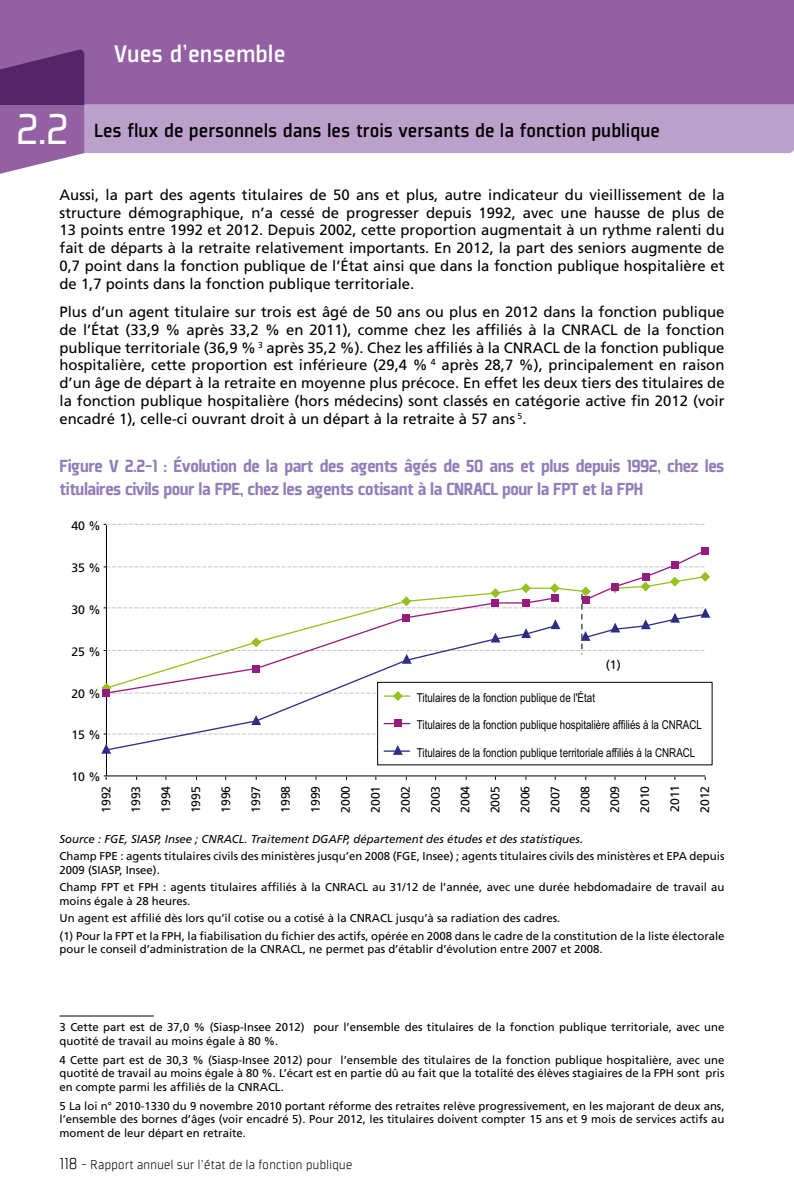
<style>
.page{position:relative;width:794px;height:1191px;background:#fff}
.page>*{position:absolute;margin:0;border:0;box-sizing:border-box;transform-origin:0 0}
.t1{font:47.25px "Plexes";color:#fff}
.t2{font:500 26.25px "Plexes";color:#fff}
.t3{font:500 21px "Plexes";color:#000}
.t4{font:900 19.25px/23.1px "Plexes";letter-spacing:-.025em;color:#927cb8}
.t5{font:14.88px/17.8px "Frutiger LT Std";color:#000;text-align:justify}
.t6{font:300 14px "Plexes";letter-spacing:-.02em;color:#000}
.t7{font:12.25px "Arial";color:#000;scale:.8 1}
.t8{font:12.25px "Frutiger";color:#000}
.t9{font:11.38px/13.7px "Frutiger LT Std";color:#000;text-align:justify}
.t10{font:11.38px/13.7px "Frutiger";color:#000}
.t11{font:italic 11.38px "Frutiger LT Std";color:#000}
.s1{font-size:17.5px}
</style>
<div class="page">
<div style="left:0;top:0;width:794px;height:104px;background:#9460a4"></div>
<svg style="left:0;top:50px;width:794px;height:124px"></svg>
<hr style="left:793px;top:0;width:1px;height:104px;background:#9460a4">
<hr style="left:60px;top:1015px;width:94px;height:1px;background:#000">
<hr style="left:106px;top:525px;width:1px;height:251px;background:#000">
<svg style="left:104px;top:524px;width:601px;height:1px"></svg>
<hr style="left:106px;top:775px;width:599px;height:1px;background:#000">
<svg style="left:104px;top:775px;width:3px;height:5px"></svg>
<svg style="left:105px;top:701px;width:271px;height:49px"></svg>
<svg style="left:105px;top:549px;width:602px;height:134px"></svg>
<svg style="left:104px;top:566px;width:606px;height:98px"></svg>
<svg style="left:251px;top:715px;width:10px;height:10px"></svg>
<svg style="left:101px;top:744px;width:10px;height:9px"></svg>
<div style="left:701px;top:547px;width:8px;height:7px;background:#951b81"></div>
<div style="left:671px;top:561px;width:7px;height:8px;background:#951b81"></div>
<div style="left:642px;top:573px;width:7px;height:7px;background:#951b81"></div>
<div style="left:611px;top:583px;width:7px;height:7px;background:#951b81"></div>
<div style="left:582px;top:596px;width:7px;height:7px;background:#951b81"></div>
<div style="left:552px;top:594px;width:7px;height:7px;background:#951b81"></div>
<div style="left:522px;top:599px;width:7px;height:7px;background:#951b81"></div>
<div style="left:492px;top:599px;width:7px;height:7px;background:#951b81"></div>
<div style="left:403px;top:614px;width:7px;height:7px;background:#951b81"></div>
<div style="left:253px;top:665px;width:7px;height:7px;background:#951b81"></div>
<div style="left:377px;top:682px;width:335px;height:83px;background:#fff;border:1px solid #000"></div>
<svg style="left:101px;top:683px;width:604px;height:18px"></svg>
<svg style="left:384px;top:723px;width:26px;height:1px"></svg>
<svg style="left:384px;top:745px;width:26px;height:10px"></svg>
<div style="left:394px;top:719px;width:7px;height:7px;background:#951b81"></div>
<h1 class="t1" style="left:15px;top:104px;width:56px">2.2</h1>
<h2 class="t2" style="left:114px;top:40px;width:173px">Vues d’ensemble</h2>
<h3 class="t3" style="left:94px;top:119px;width:567px">Les flux de personnels dans les trois versants de la fonction publique</h3>
<p class="t5" style="left:60px;top:186px;width:666px">Aussi, la part des agents titulaires de 50 ans et plus, autre indicateur du vieillissement de la structure démographique, n’a cessé de progresser depuis 1992, avec une hausse de plus de 13 points entre 1992 et 2012. Depuis 2002, cette proportion augmentait à un rythme ralenti du fait de départs à la retraite relativement importants. En 2012, la part des seniors augmente de 0,7 point dans la fonction publique de l’État ainsi que dans la fonction publique hospitalière et de 1,7 points dans la fonction publique territoriale.</p>
<p class="t5" style="left:60px;top:303px;width:666px">Plus d’un agent titulaire sur trois est âgé de 50 ans ou plus en 2012 dans la fonction publique de l’État (33,9 % après 33,2 % en 2011), comme chez les affiliés à la CNRACL de la fonction publique territoriale (36,9 % <sup>3</sup> après 35,2 %). Chez les affiliés à la CNRACL de la fonction publique hospitalière, cette proportion est inférieure (29,4 % <sup>4</sup> après 28,7 %), principalement en raison d’un âge de départ à la retraite en moyenne plus précoce. En effet les deux tiers des titulaires de la fonction publique hospitalière (hors médecins) sont classés en catégorie active fin 2012 (voir encadré 1), celle-ci ouvrant droit à un départ à la retraite à 57 ans <sup>5</sup>.</p>
<p class="t4" style="left:60px;top:454px;width:666px">Figure V 2.2-1 : Évolution de la part des agents âgés de 50 ans et plus depuis 1992, chez les titulaires civils pour la FPE, chez les agents cotisant à la CNRACL pour la FPT et la FPH</p>
<p class="t8" style="left:71px;top:519px;width:31px">40 %</p>
<p class="t8" style="left:71px;top:560px;width:31px">35 %</p>
<p class="t8" style="left:71px;top:602px;width:31px">30 %</p>
<p class="t8" style="left:71px;top:644px;width:31px">25 %</p>
<p class="t8" style="left:71px;top:686px;width:31px">20 %</p>
<p class="t8" style="left:71px;top:728px;width:31px">15 %</p>
<p class="t8" style="left:71px;top:769px;width:31px">10 %</p>
<p class="t8" style="left:606px;top:657px;width:16px">(1)</p>
<p class="t7" style="left:417px;top:689px;width:224px">Titulaires de la fonction publique de l'État</p>
<p class="t7" style="left:417px;top:717px;width:358px">Titulaires de la fonction publique hospitalière affiliés à la CNRACL</p>
<p class="t7" style="left:417px;top:744px;width:349px">Titulaires de la fonction publique territoriale affiliés à la CNRACL</p>
<p class="t8" style="left:99px;top:813px;width:29px;rotate:-90deg">1992</p>
<p class="t8" style="left:129px;top:813px;width:29px;rotate:-90deg">1993</p>
<p class="t8" style="left:159px;top:813px;width:29px;rotate:-90deg">1994</p>
<p class="t8" style="left:189px;top:813px;width:29px;rotate:-90deg">1995</p>
<p class="t8" style="left:219px;top:813px;width:29px;rotate:-90deg">1996</p>
<p class="t8" style="left:249px;top:813px;width:29px;rotate:-90deg">1997</p>
<p class="t8" style="left:278px;top:813px;width:29px;rotate:-90deg">1998</p>
<p class="t8" style="left:308px;top:813px;width:29px;rotate:-90deg">1999</p>
<p class="t8" style="left:338px;top:813px;width:29px;rotate:-90deg">2000</p>
<p class="t8" style="left:368px;top:813px;width:29px;rotate:-90deg">2001</p>
<p class="t8" style="left:398px;top:813px;width:29px;rotate:-90deg">2002</p>
<p class="t8" style="left:428px;top:813px;width:29px;rotate:-90deg">2003</p>
<p class="t8" style="left:458px;top:813px;width:29px;rotate:-90deg">2004</p>
<p class="t8" style="left:488px;top:813px;width:29px;rotate:-90deg">2005</p>
<p class="t8" style="left:518px;top:813px;width:29px;rotate:-90deg">2006</p>
<p class="t8" style="left:548px;top:813px;width:29px;rotate:-90deg">2007</p>
<p class="t8" style="left:578px;top:813px;width:29px;rotate:-90deg">2008</p>
<p class="t8" style="left:608px;top:813px;width:29px;rotate:-90deg">2009</p>
<p class="t8" style="left:638px;top:813px;width:29px;rotate:-90deg">2010</p>
<p class="t8" style="left:667px;top:812px;width:28px;rotate:-90deg">2011</p>
<p class="t8" style="left:697px;top:813px;width:29px;rotate:-90deg">2012</p>
<p class="t11" style="left:60px;top:832px;width:525px">Source : FGE, SIASP, Insee ; CNRACL. Traitement DGAFP, département des études et des statistiques.</p>
<p class="t10" style="left:60px;top:849px;width:666px">Champ FPE : agents titulaires civils des ministères jusqu’en 2008 (FGE, Insee) ; agents titulaires civils des ministères et EPA depuis<br>2009 (SIASP, Insee).</p>
<p class="t10" style="left:60px;top:880px;width:666px">Champ FPT et FPH : agents titulaires affiliés à la CNRACL au 31/12 de l’année, avec une durée hebdomadaire de travail au moins égale à 28 heures.</p>
<p class="t10" style="left:60px;top:909px;width:666px;line-height:17.3px">Un agent est affilié dès lors qu’il cotise ou a cotisé à la CNRACL jusqu’à sa radiation des cadres.<br>(1) Pour la FPT et la FPH, la fiabilisation du fichier des actifs, opérée en 2008 dans le cadre de la constitution de la liste électorale</p>
<p class="t10" style="left:60px;top:942px;width:545px">pour le conseil d’administration de la CNRACL, ne permet pas d’établir d’évolution entre 2007 et 2008.</p>
<p class="t9" style="left:60px;top:1020px;width:666px">3 Cette part est de 37,0 % (Siasp-Insee 2012) pour l’ensemble des titulaires de la fonction publique territoriale, avec une quotité de travail au moins égale à 80 %.</p>
<p class="t9" style="left:60px;top:1052px;width:666px">4 Cette part est de 30,3 % (Siasp-Insee 2012) pour l’ensemble des titulaires de la fonction publique hospitalière, avec une quotité de travail au moins égale à 80 %. L’écart est en partie dû au fait que la totalité des élèves stagiaires de la FPH sont pris en compte parmi les affiliés de la CNRACL.</p>
<p class="t9" style="left:60px;top:1098px;width:666px">5 La loi n° 2010-1330 du 9 novembre 2010 portant réforme des retraites relève progressivement, en les majorant de deux ans, l’ensemble des bornes d’âges (voir encadré 5). Pour 2012, les titulaires doivent compter 15 ans et 9 mois de services actifs au moment de leur départ en retraite.</p>
<p class="t6" style="left:60px;top:1157px;width:294px"><span class="s1">118</span> - Rapport annuel sur l’état de la fonction publique</p>
</div>
